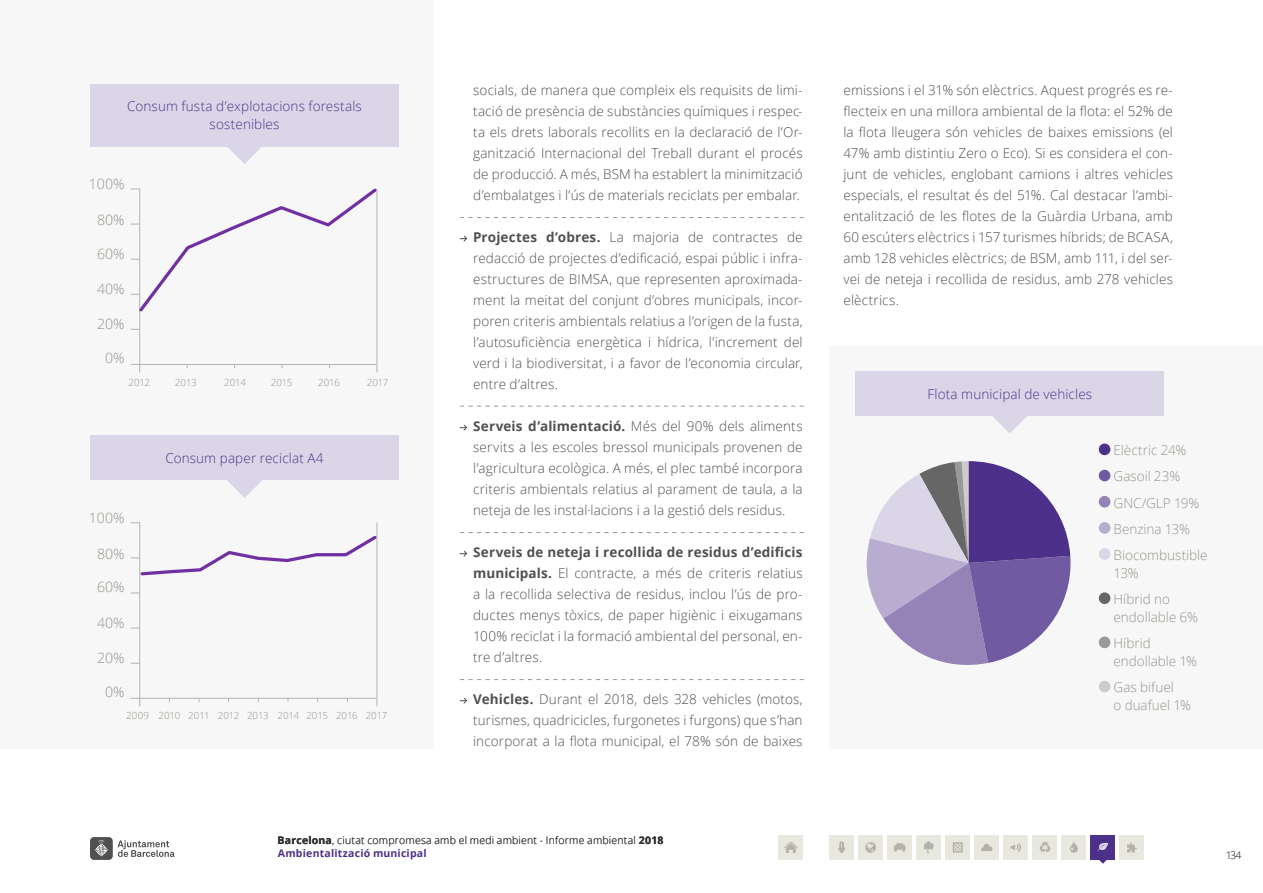
<style>
.page{position:relative;width:1263px;height:893px;background:#fff}
.page>*{position:absolute;margin:0;border:0;box-sizing:border-box;transform-origin:0 0}
.t1{font:300 14.1px "Open Sans";color:#94948c}
.t2{font:300 13.5px/21px "Open Sans";letter-spacing:.01em;color:#505050;text-align:justify}
.t3{font:300 13.5px/26.1px "Open Sans";color:#94948c}
.t4{font:300 13.5px/18px "Open Sans";letter-spacing:.01em;color:#4d3089;text-align:center}
.t5{font:300 10.5px/13.2px "Open Sans";letter-spacing:.02em;color:#333}
.t6{font:300 10.5px "Open Sans";color:#000}
.t7{font:300 9.75px "Open Sans";letter-spacing:-.005em;color:#94948c}
.s1{font-weight:700}
.s2{font-weight:700;color:#4d3089}
</style>
<div class="page">
<div style="left:0;top:0;width:433px;height:749px;background:#f7f7f7"></div>
<div style="left:830px;top:346px;width:433px;height:403px;background:#f7f7f7"></div>
<svg style="left:90px;top:84px;width:309px;height:80px"></svg>
<svg style="left:90px;top:436px;width:309px;height:62px"></svg>
<svg style="left:855px;top:371px;width:309px;height:62px"></svg>
<hr style="left:139px;top:189px;width:1px;height:183px;background:#b3b3ab">
<hr style="left:131px;top:364px;width:246px;height:1px;background:#b3b3ab">
<hr style="left:376px;top:189px;width:1px;height:183px;background:#b3b3ab">
<hr style="left:139px;top:523px;width:1px;height:183px;background:#b3b3ab">
<hr style="left:131px;top:698px;width:246px;height:1px;background:#b3b3ab">
<hr style="left:376px;top:523px;width:1px;height:183px;background:#b3b3ab">
<svg style="left:118px;top:840px;width:57px;height:17px"></svg>
<div style="left:90px;top:837px;width:23px;height:23px;background:#505050;border-radius:4px"></div>
<svg style="left:94px;top:839px;width:14px;height:18px"></svg>
<div style="left:779px;top:835px;width:24px;height:25px;background:#e8e8df"></div>
<svg style="left:784px;top:842px;width:14px;height:11px"></svg>
<div style="left:887px;top:835px;width:25px;height:25px;background:#e8e8df"></div>
<svg style="left:894px;top:843px;width:11px;height:9px"></svg>
<div style="left:1033px;top:835px;width:24px;height:25px;background:#e8e8df"></div>
<svg style="left:1039px;top:842px;width:11px;height:11px"></svg>
<div style="left:1120px;top:835px;width:24px;height:25px;background:#e8e8df"></div>
<svg style="left:1127px;top:842px;width:10px;height:10px"></svg>
<div style="left:975px;top:835px;width:24px;height:25px;background:#e8e8df"></div>
<svg style="left:981px;top:844px;width:11px;height:7px"></svg>
<div style="left:916px;top:835px;width:25px;height:25px;background:#e8e8df"></div>
<svg style="left:924px;top:841px;width:10px;height:13px"></svg>
<div style="left:1062px;top:835px;width:24px;height:25px;background:#e8e8df"></div>
<svg style="left:1070px;top:842px;width:8px;height:11px"></svg>
<div style="left:1004px;top:835px;width:24px;height:25px;background:#e8e8df"></div>
<svg style="left:1011px;top:843px;width:10px;height:9px"></svg>
<div style="left:829px;top:835px;width:25px;height:25px;background:#e8e8df"></div>
<svg style="left:838px;top:841px;width:7px;height:12px"></svg>
<div style="left:858px;top:835px;width:25px;height:25px;background:#e8e8df"></div>
<svg style="left:865px;top:842px;width:11px;height:11px"></svg>
<div style="left:946px;top:835px;width:24px;height:25px;background:#e8e8df"></div>
<svg style="left:953px;top:842px;width:10px;height:10px"></svg>
<div style="left:1091px;top:835px;width:24px;height:25px;background:#4d3089"></div>
<svg style="left:460px;top:235px;width:7px;height:7px"></svg>
<svg style="left:460px;top:424px;width:7px;height:7px"></svg>
<svg style="left:460px;top:550px;width:7px;height:7px"></svg>
<svg style="left:460px;top:697px;width:7px;height:7px"></svg>
<svg style="left:460px;top:217px;width:344px;height:1px"></svg>
<svg style="left:460px;top:406px;width:344px;height:1px"></svg>
<svg style="left:460px;top:532px;width:344px;height:1px"></svg>
<svg style="left:460px;top:679px;width:344px;height:1px"></svg>
<svg style="left:131px;top:188px;width:247px;height:126px"></svg>
<svg style="left:131px;top:533px;width:247px;height:44px"></svg>
<svg style="left:866px;top:461px;width:205px;height:204px"></svg>
<div style="left:1099px;top:444px;width:11px;height:11px;background:#4d3089;border-radius:50%"></div>
<div style="left:1099px;top:470px;width:11px;height:11px;background:#715aa1;border-radius:50%"></div>
<div style="left:1099px;top:496px;width:11px;height:11px;background:#9583b8;border-radius:50%"></div>
<div style="left:1099px;top:522px;width:11px;height:12px;background:#b8acd0;border-radius:50%"></div>
<div style="left:1099px;top:548px;width:11px;height:12px;background:#dbd6e7;border-radius:50%"></div>
<div style="left:1099px;top:592px;width:11px;height:12px;background:#666;border-radius:50%"></div>
<div style="left:1099px;top:637px;width:11px;height:11px;background:#999;border-radius:50%"></div>
<div style="left:1099px;top:681px;width:11px;height:11px;background:#ccc;border-radius:50%"></div>
<svg style="left:1097px;top:842px;width:11px;height:22px"></svg>
<p class="t4" style="left:127px;top:97px;width:236px">Consum fusta d’explotacions forestals sostenibles</p>
<p class="t1" style="left:89px;top:174px;width:37px">100%</p>
<p class="t1" style="left:97px;top:210px;width:29px">80%</p>
<p class="t1" style="left:97px;top:243px;width:29px">60%</p>
<p class="t1" style="left:97px;top:279px;width:29px">40%</p>
<p class="t1" style="left:97px;top:314px;width:29px">20%</p>
<p class="t1" style="left:105px;top:348px;width:21px">0%</p>
<p class="t7" style="left:129px;top:375px;width:23px">2012</p>
<p class="t7" style="left:175px;top:375px;width:23px">2013</p>
<p class="t7" style="left:224px;top:375px;width:23px">2014</p>
<p class="t7" style="left:271px;top:375px;width:23px">2015</p>
<p class="t7" style="left:318px;top:375px;width:23px">2016</p>
<p class="t7" style="left:367px;top:375px;width:23px">2017</p>
<p class="t4" style="left:165px;top:449px;width:160px">Consum paper reciclat A4</p>
<p class="t1" style="left:89px;top:507px;width:37px">100%</p>
<p class="t1" style="left:97px;top:544px;width:29px">80%</p>
<p class="t1" style="left:97px;top:577px;width:29px">60%</p>
<p class="t1" style="left:97px;top:613px;width:29px">40%</p>
<p class="t1" style="left:97px;top:648px;width:29px">20%</p>
<p class="t1" style="left:105px;top:682px;width:21px">0%</p>
<p class="t7" style="left:126px;top:709px;width:115px">2009 2010 2011 2012</p>
<p class="t7" style="left:247px;top:709px;width:23px">2013</p>
<p class="t7" style="left:278px;top:709px;width:23px">2014</p>
<p class="t7" style="left:306px;top:709px;width:23px">2015</p>
<p class="t7" style="left:336px;top:709px;width:23px">2016</p>
<p class="t7" style="left:366px;top:709px;width:23px">2017</p>
<p class="t2" style="left:473px;top:79px;width:331px">socials, de manera que compleix els requisits de limi&shy;tació de presència de substàncies químiques i respec&shy;ta els drets laborals recollits en la declaració de l’Or&shy;ganització Internacional del Treball durant el procés de producció. A més, BSM ha establert la minimització d’embalatges i l’ús de materials reciclats per embalar.</p>
<p class="t2" style="left:473px;top:226px;width:331px"><span class="s1">Projectes d’obres.</span> La majoria de contractes de redacció de projectes d’edificació, espai públic i infra&shy;estructures de BIMSA, que representen aproximada&shy;ment la meitat del conjunt d’obres municipals, incor&shy;poren criteris ambientals relatius a l’origen de la fusta, l’autosuficiència energètica i hídrica, l’increment del verd i la biodiversitat, i a favor de l’economia circular, entre d’altres.</p>
<p class="t2" style="left:473px;top:415px;width:331px"><span class="s1">Serveis d’alimentació.</span> Més del 90% dels aliments servits a les escoles bressol municipals provenen de l’agricultura ecològica. A més, el plec també incorpora criteris ambientals relatius al parament de taula, a la neteja de les instal·lacions i a la gestió dels residus.</p>
<p class="t2" style="left:473px;top:541px;width:331px"><span class="s1">Serveis de neteja i recollida de residus d’edificis municipals.</span> El contracte, a més de criteris relatius a la recollida selectiva de residus, inclou l’ús de pro&shy;ductes menys tòxics, de paper higiènic i eixugamans 100% reciclat i la formació ambiental del personal, en&shy;tre d’altres.</p>
<p class="t2" style="left:473px;top:688px;width:331px"><span class="s1">Vehicles.</span> Durant el 2018, dels 328 vehicles (motos, turismes, quadricicles, furgonetes i furgons) que s’han incorporat a la flota municipal, el 78% són de baixes</p>
<p class="t5" style="left:278px;top:833px;width:387px"><span class="s1">Barcelona</span>, ciutat compromesa amb el medi ambient - Informe ambiental <span class="s1">2018<br></span><span class="s2">Ambientalització municipal</span></p>
<p class="t2" style="left:843px;top:79px;width:331px">emissions i el 31% són elèctrics. Aquest progrés es re&shy;flecteix en una millora ambiental de la flota: el 52% de la flota lleugera són vehicles de baixes emissions (el 47% amb distintiu Zero o Eco). Si es considera el con&shy;junt de vehicles, englobant camions i altres vehicles especials, el resultat és del 51%. Cal destacar l’ambi&shy;entalització de les flotes de la Guàrdia Urbana, amb 60 escúters elèctrics i 157 turismes híbrids; de BCASA, amb 128 vehicles elèctrics; de BSM, amb 111, i del ser&shy;vei de neteja i recollida de residus, amb 278 vehicles elèctrics.</p>
<p class="t4" style="left:927px;top:384px;width:166px">Flota municipal de vehicles</p>
<p class="t3" style="left:1113px;top:437px;width:96px">Elèctric 24%<br>Gasoil 23%<br>GNC/GLP 19%<br>Benzina 13%<br>Biocombustible</p>
<p class="t3" style="left:1113px;top:560px;width:58px">13%<br>Híbrid no</p>
<p class="t3" style="left:1113px;top:604px;width:86px">endollable 6%<br>Híbrid</p>
<p class="t3" style="left:1113px;top:648px;width:85px">endollable 1%<br>Gas bifuel</p>
<p class="t3" style="left:1113px;top:692px;width:79px">o duafuel 1%</p>
<p class="t6" style="left:1226px;top:847px;width:17px">134</p>
</div>
